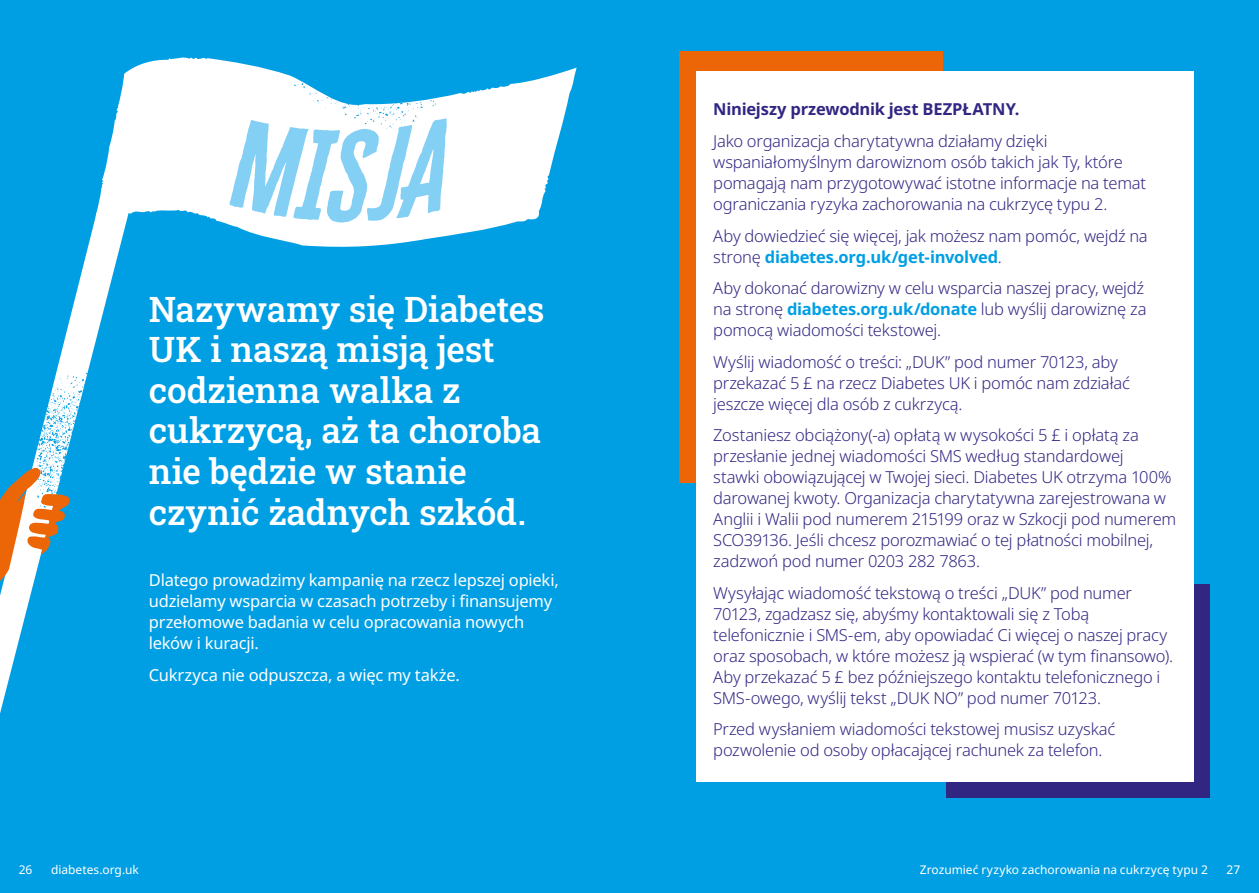
<style>
.page{position:relative;width:1259px;height:893px;background:#009fe3}
.page>*{position:absolute;margin:0;border:0;box-sizing:border-box;transform-origin:0 0}
.t1{font:500 35.25px/40.5px "Roboto Slab";letter-spacing:-.005em;color:#fff}
.t2{font:300 16.5px/21px "Noto Sans";letter-spacing:-.015em;color:#312783}
.t3{font:16.5px/21px "Noto Sans";letter-spacing:-.015em;color:#fff}
.t4{font:700 16.5px "Noto Sans";letter-spacing:-.01em;color:#312783}
.t5{font:12px "Noto Sans";color:#fff}
.s1{font-weight:700;color:#009fe3}
</style>
<div class="page">
<svg style="left:97px;top:57px;width:479px;height:190px;fill:#fff"></svg>
<svg style="left:500px;top:207px;width:76px;height:40px"></svg>
<svg style="left:0;top:210px;width:129px;height:503px"></svg>
<svg style="left:0;top:362px;width:129px;height:226px"></svg>
<svg style="left:194px;top:57px;width:255px;height:166px"></svg>
<div style="left:679px;top:51px;width:263px;height:432px;background:#ec6608"></div>
<div style="left:946px;top:585px;width:263px;height:213px;background:#312783"></div>
<div style="left:696px;top:71px;width:497px;height:711px;background:#fff"></div>
<h1 class="t1" style="left:149px;top:288px;width:397px">Nazywamy się Diabetes<br>UK i naszą misją jest codzienna walka z cukrzycą, aż ta choroba nie będzie w stanie czynić żadnych szkód.</h1>
<p class="t3" style="left:149px;top:570px;width:411px">Dlatego prowadzimy kampanię na rzecz lepszej opieki, udzielamy wsparcia w czasach potrzeby i finansujemy przełomowe badania w celu opracowania nowych leków i kuracji.</p>
<p class="t3" style="left:149px;top:664px;width:312px">Cukrzyca nie odpuszcza, a więc my także.</p>
<p class="t5" style="left:19px;top:863px;width:15px">26</p>
<p class="t5" style="left:51px;top:863px;width:89px">diabetes.org.uk</p>
<p class="t4" style="left:713px;top:100px;width:308px">Niniejszy przewodnik jest BEZPŁATNY.</p>
<p class="t2" style="left:713px;top:131px;width:434px">Jako organizacja charytatywna działamy dzięki wspaniałomyślnym darowiznom osób takich jak Ty, które pomagają nam przygotowywać istotne informacje na temat ograniczania ryzyka zachorowania na cukrzycę typu 2.</p>
<p class="t2" style="left:713px;top:225px;width:436px">Aby dowiedzieć się więcej, jak możesz nam pomóc, wejdź na stronę <span class="s1">diabetes.org.uk/get-involved</span>.</p>
<p class="t2" style="left:713px;top:278px;width:435px">Aby dokonać darowizny w celu wsparcia naszej pracy, wejdź na stronę <span class="s1">diabetes.org.uk/donate</span> lub wyślij darowiznę za pomocą wiadomości tekstowej.</p>
<p class="t2" style="left:713px;top:351px;width:418px">Wyślij wiadomość o treści: „DUK” pod numer 70123, aby przekazać 5 £ na rzecz Diabetes UK i pomóc nam zdziałać jeszcze więcej dla osób z cukrzycą.</p>
<p class="t2" style="left:713px;top:425px;width:464px">Zostaniesz obciążony(-a) opłatą w wysokości 5 £ i opłatą za przesłanie jednej wiadomości SMS według standardowej<br>stawki obowiązującej w Twojej sieci. Diabetes UK otrzyma 100% darowanej kwoty. Organizacja charytatywna zarejestrowana w Anglii i Walii pod numerem 215199 oraz w Szkocji pod numerem SCO39136. Jeśli chcesz porozmawiać o tej płatności mobilnej, zadzwoń pod numer 0203 282 7863.</p>
<p class="t2" style="left:713px;top:582px;width:461px">Wysyłając wiadomość tekstową o treści „DUK” pod numer 70123, zgadzasz się, abyśmy kontaktowali się z Tobą telefonicznie i SMS-em, aby opowiadać Ci więcej o naszej pracy oraz sposobach, w które możesz ją wspierać (w tym finansowo).<br>Aby przekazać 5 £ bez późniejszego kontaktu telefonicznego i SMS-owego, wyślij tekst „DUK NO” pod numer 70123.</p>
<p class="t2" style="left:713px;top:719px;width:404px">Przed wysłaniem wiadomości tekstowej musisz uzyskać pozwolenie od osoby opłacającej rachunek za telefon.</p>
<p class="t5" style="left:920px;top:863px;width:290px">Zrozumieć ryzyko zachorowania na cukrzycę typu 2</p>
<p class="t5" style="left:1226px;top:863px;width:15px">27</p>
</div>
